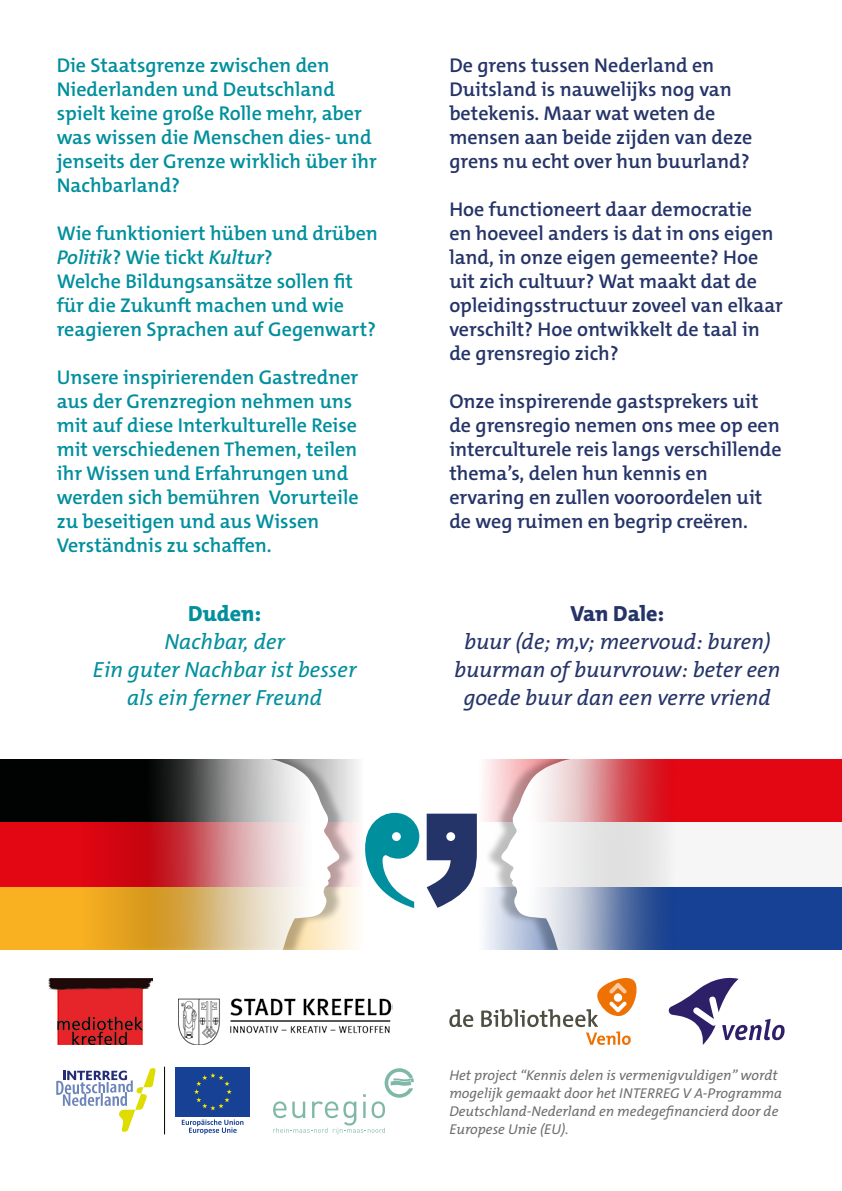
<style>
.page{position:relative;width:842px;height:1191px;background:#fff}
.page>*{position:absolute;margin:0;border:0;box-sizing:border-box;transform-origin:0 0}
.t1{font:italic 22px/28px "The Mix C5";color:#253468;text-align:center}
.t2{font:italic 22px/28px "The Mix C5";color:#008f9d;text-align:center}
.t3{font:800 22px "The Mix C5";color:#253468}
.t4{font:800 22px "The Mix C5";color:#008f9d}
.t5{font:600 20px/24px "The Mix C5";color:#008f9d}
.t6{font:600 20px/24px "The Mix C5";color:#253468}
.t7{font:italic 14.2px/18px "The Mix C5";color:#706f6f}
.s1{font-style:italic}
</style>
<div class="page">
<img style="left:178px;top:998px;width:215px;height:47px">
<svg style="left:273px;top:1068px;width:141px;height:66px"></svg>
<div style="left:174px;top:1065px;width:78px;height:53px;background:linear-gradient(to bottom,#fff,#fff)"></div>
<div style="left:176px;top:1067px;width:74px;height:49px;background:#164194"></div>
<svg style="left:194px;top:1073px;width:38px;height:37px"></svg>
<svg style="left:56px;top:1068px;width:100px;height:63px"></svg>
<hr style="left:164px;top:1067px;width:1px;height:67px;background:#000">
<svg style="left:182px;top:1119px;width:61px;height:15px"></svg>
<svg style="left:668px;top:977px;width:117px;height:68px"></svg>
<div style="left:82px;top:759px;width:281px;height:63px;background:#f7f7f7"></div>
<div style="left:82px;top:822px;width:281px;height:64px;background:#fef7f7"></div>
<div style="left:82px;top:886px;width:281px;height:63px;background:#fefcf8"></div>
<div style="left:68px;top:759px;width:289px;height:190px;background:#010202;opacity:.25"></div>
<svg style="left:265px;top:759px;width:75px;height:190px"></svg>
<svg style="left:0;top:759px;width:265px;height:63px;background:#2c2d2d"></svg>
<svg style="left:0;top:822px;width:265px;height:64px;background:#d62f39"></svg>
<svg style="left:0;top:886px;width:265px;height:63px;background:#e6ae44"></svg>
<div style="left:484px;top:759px;width:289px;height:190px;background:#010202;opacity:.25"></div>
<svg style="left:501px;top:759px;width:78px;height:190px"></svg>
<svg style="left:579px;top:759px;width:263px;height:63px;background:#df222d"></svg>
<div style="left:579px;top:822px;width:263px;height:64px;background:linear-gradient(to right,#e3e3e3,#fcfcfc)"></div>
<svg style="left:579px;top:886px;width:263px;height:63px;background:#32569c"></svg>
<svg style="left:427px;top:813px;width:50px;height:94px"></svg>
<svg style="left:365px;top:813px;width:54px;height:95px"></svg>
<div style="left:446px;top:832px;width:9px;height:9px;background:#fff;border-radius:50%"></div>
<div style="left:392px;top:832px;width:9px;height:9px;background:#fff;border-radius:50%"></div>
<svg style="left:449px;top:1009px;width:24px;height:18px"></svg>
<svg style="left:481px;top:977px;width:156px;height:68px"></svg>
<img style="left:48px;top:978px;width:105px;height:67px">
<p class="t5" style="left:57px;top:53px;width:322px">Die Staatsgrenze zwischen den<br>Niederlanden und Deutschland spielt keine große Rolle mehr, aber was wissen die Menschen dies- und jenseits der Grenze wirklich über ihr<br>Nachbarland?</p>
<p class="t5" style="left:57px;top:221px;width:323px">Wie funktioniert hüben und drüben<br><span class="s1">Politik</span>? Wie tickt <span class="s1">Kultur</span>?<br>Welche Bildungsansätze sollen fit für die Zukunft machen und wie reagieren Sprachen auf Gegenwart?</p>
<p class="t5" style="left:57px;top:365px;width:303px">Unsere inspirierenden Gastredner aus der Grenzregion nehmen uns mit auf diese Interkulturelle Reise mit verschiedenen Themen, teilen ihr Wissen und Erfahrungen und werden sich bemühren Vorurteile zu beseitigen und aus Wissen<br>Verständnis zu schaffen.</p>
<p class="t4" style="left:188px;top:599px;width:74px">Duden:</p>
<p class="t2" style="left:93px;top:627px;width:265px">Nachbar, der<br>Ein guter Nachbar ist besser als ein ferner Freund</p>
<p class="t6" style="left:449px;top:53px;width:305px">De grens tussen Nederland en<br>Duitsland is nauwelijks nog van betekenis. Maar wat weten de mensen aan beide zijden van deze grens nu echt over hun buurland?</p>
<p class="t6" style="left:449px;top:197px;width:335px">Hoe functioneert daar democratie<br>en hoeveel anders is dat in ons eigen land, in onze eigen gemeente? Hoe uit zich cultuur? Wat maakt dat de opleidingsstructuur zoveel van elkaar verschilt? Hoe ontwikkelt de taal in de grensregio zich?</p>
<p class="t6" style="left:449px;top:389px;width:334px">Onze inspirerende gastsprekers uit de grensregio nemen ons mee op een interculturele reis langs verschillende thema’s, delen hun kennis en ervaring en zullen vooroordelen uit de weg ruimen en begrip creëren.</p>
<p class="t3" style="left:570px;top:599px;width:95px">Van Dale:</p>
<p class="t1" style="left:454px;top:627px;width:328px">buur (de; m,v; meervoud: buren) buurman of buurvrouw: beter een goede buur dan een verre vriend</p>
<p class="t7" style="left:449px;top:1066px;width:334px">Het project “Kennis delen is vermenigvuldigen” wordt mogelijk gemaakt door het INTERREG V A-Programma Deutschland-Nederland en medegefinancierd door de Europese Unie (EU).</p>
</div>
